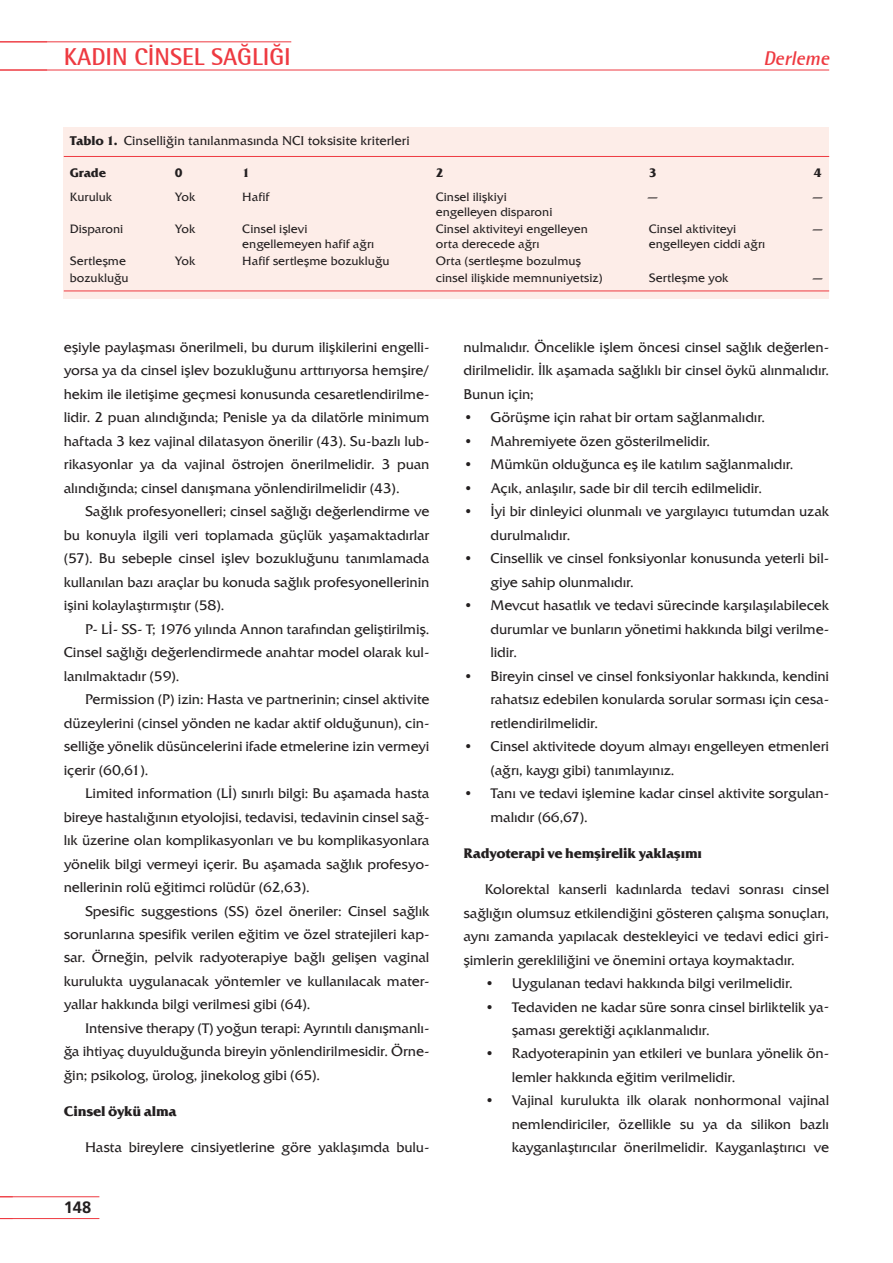
<style>
.page{position:relative;width:893px;height:1263px;background:#fff}
.page>*{position:absolute;margin:0;border:0;box-sizing:border-box;transform-origin:0 0}
.t1{font:700 24px "Rotis Semi Sans";color:#ee3a41}
.t2{font:italic 700 19.5px "Rotis Semi Sans";color:#ee3a41}
.t3{font:16.5px "Frutiger Bold Tr";color:#231f20}
.t4{font:13.95px/23.5px "Friz Quadrata Com";letter-spacing:-.01em;color:#231f20;text-align:justify}
.t5{font:700 13.95px "Friz Quadrata Com";letter-spacing:-.01em;color:#231f20}
.t6{font:12.75px "Friz Quadrata Com";color:#231f20}
.t7{font:700 12.45px "Friz Quadrata Com";color:#231f20}
.t8{font:12px "Friz Quadrata Com";color:#231f20}
.s1{font-weight:700}
</style>
<div class="page">
<hr style="left:0;top:1196px;width:99px;height:1px;background:#ee3a41">
<hr style="left:0;top:1218px;width:99px;height:1px;background:#ee3a41">
<svg style="left:0;top:1196px;width:13px;height:1px"></svg>
<hr style="left:0;top:70px;width:829px;height:1px;background:#ee3a41">
<hr style="left:0;top:41px;width:291px;height:1px;background:#ee3a41">
<div style="left:64px;top:128px;width:765px;height:171px;background:#fdede8"></div>
<hr style="left:64px;top:156px;width:765px;height:1px;background:#ee3a41">
<hr style="left:64px;top:291px;width:765px;height:1px;background:#ee3a41">
<h1 class="t1" style="left:64px;top:42px;width:228px">KADIN CİNSEL SAĞLIĞI</h1>
<h2 class="t2" style="left:763px;top:46px;width:71px">Derleme</h2>
<p class="t6" style="left:70px;top:133px;width:341px"><span class="s1">Tablo 1.</span> Cinselliğin tanılanmasında NCI toksisite kriterleri</p>
<p class="t7" style="left:70px;top:165px;width:38px">Grade</p>
<p class="t7" style="left:175px;top:165px;width:9px">0</p>
<p class="t7" style="left:242px;top:165px;width:9px">1</p>
<p class="t7" style="left:436px;top:165px;width:9px">2</p>
<p class="t7" style="left:649px;top:165px;width:9px">3</p>
<p class="t7" style="left:814px;top:165px;width:9px">4</p>
<p class="t8" style="left:70px;top:189px;width:44px">Kuruluk</p>
<p class="t8" style="left:175px;top:189px;width:22px">Yok</p>
<p class="t8" style="left:242px;top:189px;width:29px">Hafif</p>
<p class="t8" style="left:436px;top:189px;width:72px">Cinsel ilişkiyi</p>
<p class="t8" style="left:649px;top:189px;width:9px">–</p>
<p class="t8" style="left:814px;top:189px;width:9px">–</p>
<p class="t8" style="left:436px;top:204px;width:118px">engelleyen disparoni</p>
<p class="t8" style="left:70px;top:221px;width:55px">Disparoni</p>
<p class="t8" style="left:175px;top:221px;width:22px">Yok</p>
<p class="t8" style="left:242px;top:221px;width:67px">Cinsel işlevi</p>
<p class="t8" style="left:436px;top:221px;width:154px">Cinsel aktiviteyi engelleyen</p>
<p class="t8" style="left:649px;top:221px;width:89px">Cinsel aktiviteyi</p>
<p class="t8" style="left:814px;top:221px;width:9px">–</p>
<p class="t8" style="left:242px;top:236px;width:134px">engellemeyen hafif ağrı</p>
<p class="t8" style="left:436px;top:236px;width:105px">orta derecede ağrı</p>
<p class="t8" style="left:649px;top:236px;width:118px">engelleyen ciddi ağrı</p>
<p class="t8" style="left:70px;top:253px;width:58px">Sertleşme</p>
<p class="t8" style="left:175px;top:253px;width:22px">Yok</p>
<p class="t8" style="left:242px;top:253px;width:149px">Hafif sertleşme bozukluğu</p>
<p class="t8" style="left:436px;top:253px;width:147px">Orta (sertleşme bozulmuş</p>
<p class="t8" style="left:70px;top:271px;width:60px">bozukluğu</p>
<p class="t8" style="left:436px;top:271px;width:168px">cinsel ilişkide memnuniyetsiz)</p>
<p class="t8" style="left:649px;top:271px;width:81px">Sertleşme yok</p>
<p class="t8" style="left:814px;top:271px;width:9px">–</p>
<p class="t4" style="left:64px;top:335px;width:367px">eşiyle paylaşması önerilmeli, bu durum ilişkilerini engelli&shy;yorsa ya da cinsel işlev bozukluğunu arttırıyorsa hemşire/ hekim ile iletişime geçmesi konusunda cesaretlendirilme&shy;lidir. 2 puan alındığında; Penisle ya da dilatörle minimum haftada 3 kez vajinal dilatasyon önerilir (43). Su-bazlı lub&shy;rikasyonlar ya da vajinal östrojen önerilmelidir. 3 puan alındığında; cinsel danışmana yönlendirilmelidir (43).</p>
<p class="t4" style="left:64px;top:500px;width:367px;text-indent:21px">Sağlık profesyonelleri; cinsel sağlığı değerlendirme ve bu konuyla ilgili veri toplamada güçlük yaşamaktadırlar (57). Bu sebeple cinsel işlev bozukluğunu tanımlamada kullanılan bazı araçlar bu konuda sağlık profesyonellerinin işini kolaylaştırmıştır (58).</p>
<p class="t4" style="left:64px;top:617px;width:367px;text-indent:21px">P- Lİ- SS- T; 1976 yılında Annon tarafından geliştirilmiş.<br>Cinsel sağlığı değerlendirmede anahtar model olarak kul&shy;lanılmaktadır (59).</p>
<p class="t4" style="left:64px;top:687px;width:367px;text-indent:21px">Permission (P) izin: Hasta ve partnerinin; cinsel aktivite düzeylerini (cinsel yönden ne kadar aktif olduğunun), cin&shy;selliğe yönelik düsüncelerini ifade etmelerine izin vermeyi içerir (60,61).</p>
<p class="t4" style="left:64px;top:781px;width:367px;text-indent:21px">Limited information (Lİ) sınırlı bilgi: Bu aşamada hasta bireye hastalığının etyolojisi, tedavisi, tedavinin cinsel sağ&shy;lık üzerine olan komplikasyonları ve bu komplikasyonlara yönelik bilgi vermeyi içerir. Bu aşamada sağlık profesyo&shy;nellerinin rolü eğitimci rolüdür (62,63).</p>
<p class="t4" style="left:64px;top:899px;width:367px;text-indent:21px">Spesific suggestions (SS) özel öneriler: Cinsel sağlık sorunlarına spesifik verilen eğitim ve özel stratejileri kap&shy;sar. Örneğin, pelvik radyoterapiye bağlı gelişen vaginal kurulukta uygulanacak yöntemler ve kullanılacak mater&shy;yallar hakkında bilgi verilmesi gibi (64).</p>
<p class="t4" style="left:64px;top:1016px;width:367px;text-indent:21px">Intensive therapy (T) yoğun terapi: Ayrıntılı danışmanlı&shy;ğa ihtiyaç duyulduğunda bireyin yönlendirilmesidir. Örne&shy;ğin; psikolog, ürolog, jinekolog gibi (65).</p>
<p class="t5" style="left:64px;top:1103px;width:114px">Cinsel öykü alma</p>
<p class="t4" style="left:85px;top:1136px;width:346px">Hasta bireylere cinsiyetlerine göre yaklaşımda bulu-</p>
<p class="t3" style="left:64px;top:1198px;width:29px">148</p>
<p class="t4" style="left:463px;top:335px;width:367px">nulmalıdır. Öncelikle işlem öncesi cinsel sağlık değerlen&shy;dirilmelidir. İlk aşamada sağlıklı bir cinsel öykü alınmalıdır.<br>Bunun için;</p>
<p class="t4" style="left:463px;top:406px;width:303px">• Görüşme için rahat bir ortam sağlanmalıdır.</p>
<p class="t4" style="left:463px;top:429px;width:248px">• Mahremiyete özen gösterilmelidir.</p>
<p class="t4" style="left:463px;top:453px;width:332px">• Mümkün olduğunca eş ile katılım sağlanmalıdır.</p>
<p class="t4" style="left:463px;top:476px;width:300px">• Açık, anlaşılır, sade bir dil tercih edilmelidir.</p>
<p class="t4" style="left:490px;top:500px;width:340px;text-indent:-27px">• İyi bir dinleyici olunmalı ve yargılayıcı tutumdan uzak durulmalıdır.</p>
<p class="t4" style="left:490px;top:547px;width:340px;text-indent:-27px">• Cinsellik ve cinsel fonksiyonlar konusunda yeterli bil&shy;giye sahip olunmalıdır.</p>
<p class="t4" style="left:490px;top:593px;width:340px;text-indent:-27px">• Mevcut hasatlık ve tedavi sürecinde karşılaşılabilecek durumlar ve bunların yönetimi hakkında bilgi verilme&shy;lidir.</p>
<p class="t4" style="left:490px;top:664px;width:340px;text-indent:-27px">• Bireyin cinsel ve cinsel fonksiyonlar hakkında, kendini rahatsız edebilen konularda sorular sorması için cesa&shy;retlendirilmelidir.</p>
<p class="t4" style="left:490px;top:734px;width:340px;text-indent:-27px">• Cinsel aktivitede doyum almayı engelleyen etmenleri (ağrı, kaygı gibi) tanımlayınız.</p>
<p class="t4" style="left:490px;top:781px;width:340px;text-indent:-27px">• Tanı ve tedavi işlemine kadar cinsel aktivite sorgulan&shy;malıdır (66,67).</p>
<p class="t5" style="left:463px;top:844px;width:240px">Radyoterapi ve hemşirelik yaklaşımı</p>
<p class="t4" style="left:463px;top:877px;width:367px;text-indent:21px">Kolorektal kanserli kadınlarda tedavi sonrası cinsel sağlığın olumsuz etkilendiğini gösteren çalışma sonuçları, aynı zamanda yapılacak destekleyici ve tedavi edici giri&shy;şimlerin gerekliliğini ve önemini ortaya koymaktadır.</p>
<p class="t4" style="left:485px;top:971px;width:309px">• Uygulanan tedavi hakkında bilgi verilmelidir.</p>
<p class="t4" style="left:512px;top:995px;width:319px;text-indent:-27px">• Tedaviden ne kadar süre sonra cinsel birliktelik ya&shy;şaması gerektiği açıklanmalıdır.</p>
<p class="t4" style="left:512px;top:1042px;width:319px;text-indent:-27px">• Radyoterapinin yan etkileri ve bunlara yönelik ön&shy;lemler hakkında eğitim verilmelidir.</p>
<p class="t4" style="left:512px;top:1089px;width:319px;text-indent:-27px">• Vajinal kurulukta ilk olarak nonhormonal vajinal nemlendiriciler, özellikle su ya da silikon bazlı kayganlaştırıcılar önerilmelidir. Kayganlaştırıcı ve</p>
</div>
